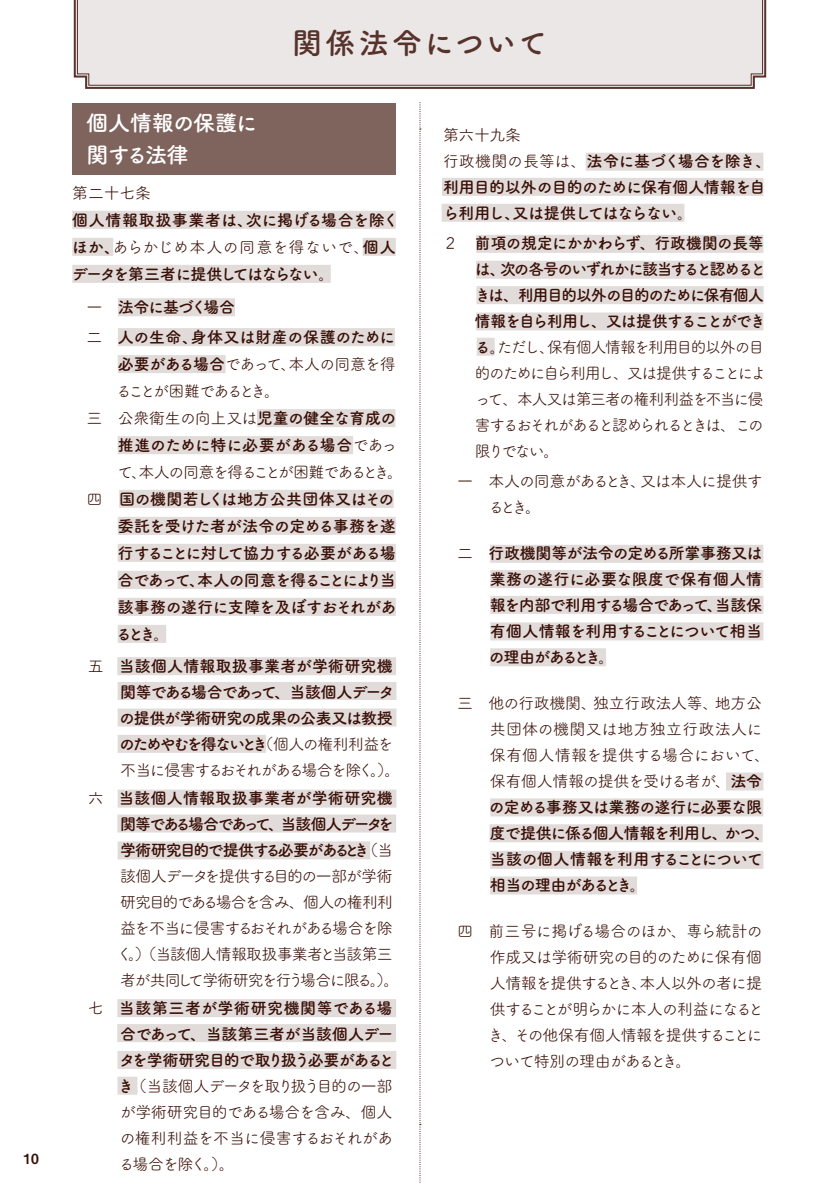
<style>
.page{position:relative;width:840px;height:1191px;background:#fff}
.page>*{position:absolute;margin:0;border:0;box-sizing:border-box;transform-origin:0 0}
.t1{font:700 30px "Tsuku B Rd Gothic";letter-spacing:.06em;color:#57332c}
.t2{font:700 22px/32px "Tsuku A Rd Gothic";letter-spacing:-.03em;color:#fff}
.t3{font:16px/26px "Tsuku A Rd Gothic";letter-spacing:-.065em;color:#390f06}
.t4{font:700 16px/26px "Tsuku A Rd Gothic";letter-spacing:-.04em;color:#390f06}
.t5{font:16px/26px "Tsuku A Rd Gothic";letter-spacing:-.115em;color:#390f06}
.t6{font:16px/26px "Tsuku A Rd Gothic";letter-spacing:-.025em;color:#390f06}
.t7{font:700 16px/29.8px "Tsuku A Rd Gothic";letter-spacing:-.02em;color:#390f06}
.t8{font:16px "Tsuku A Rd Gothic";letter-spacing:-.11em;color:#390f06}
.t9{font:16px "Tsuku A Rd Gothic";letter-spacing:-.02em;color:#390f06}
.t10{font:700 16px "Tsuku A Rd Gothic";letter-spacing:-.11em;color:#390f06}
.t11{font:700 16px "Tsuku A Rd Gothic";letter-spacing:-.01em;color:#390f06}
.t12{font:700 16px "Tsuku A Rd Gothic";letter-spacing:-.085em;color:#390f06}
.t13{font:700 16px "Tsuku A Rd Gothic";letter-spacing:-.015em;color:#390f06}
.t14{font:16px "Tsuku A Rd Gothic";letter-spacing:-.165em;color:#390f06}
.t15{font:14px "Midashi Go Pro MB31";color:#390f06}
.s1{font-weight:400}
.s2{font-weight:700}
</style>
<div class="page">
<div style="left:490px;top:876px;width:146px;height:18px;background:#e1dbda"></div>
<div style="left:72px;top:211px;width:323px;height:18px;background:#e1dbda"></div>
<div style="left:72px;top:238px;width:41px;height:18px;background:#e1dbda"></div>
<div style="left:362px;top:238px;width:33px;height:18px;background:#e1dbda"></div>
<div style="left:72px;top:265px;width:258px;height:18px;background:#e1dbda"></div>
<div style="left:118px;top:298px;width:117px;height:18px;background:#e1dbda"></div>
<div style="left:118px;top:328px;width:276px;height:18px;background:#e1dbda"></div>
<div style="left:118px;top:355px;width:107px;height:18px;background:#e1dbda"></div>
<div style="left:257px;top:409px;width:138px;height:18px;background:#e1dbda"></div>
<div style="left:118px;top:436px;width:235px;height:18px;background:#e1dbda"></div>
<div style="left:119px;top:490px;width:274px;height:18px;background:#e1dbda"></div>
<div style="left:118px;top:517px;width:277px;height:18px;background:#e1dbda"></div>
<div style="left:118px;top:544px;width:277px;height:18px;background:#e1dbda"></div>
<div style="left:118px;top:571px;width:277px;height:18px;background:#e1dbda"></div>
<div style="left:118px;top:598px;width:277px;height:18px;background:#e1dbda"></div>
<div style="left:118px;top:625px;width:48px;height:18px;background:#e1dbda"></div>
<div style="left:72px;top:103px;width:323px;height:72px;background:#7f635d"></div>
<svg style="left:419px;top:103px;width:2px;height:1079px"></svg>
<svg style="left:73px;top:0;width:693px;height:89px;background:#907974"></svg>
<div style="left:77px;top:0;width:685px;height:86px;background:#ebe7e6"></div>
<div style="left:441px;top:178px;width:322px;height:18px;background:#e1dbda"></div>
<div style="left:585px;top:153px;width:178px;height:18px;background:#e1dbda"></div>
<div style="left:441px;top:204px;width:243px;height:18px;background:#e1dbda"></div>
<div style="left:476px;top:235px;width:287px;height:18px;background:#e1dbda"></div>
<div style="left:476px;top:261px;width:286px;height:18px;background:#e1dbda"></div>
<div style="left:476px;top:286px;width:287px;height:18px;background:#e1dbda"></div>
<div style="left:476px;top:312px;width:286px;height:18px;background:#e1dbda"></div>
<div style="left:476px;top:338px;width:18px;height:18px;background:#e1dbda"></div>
<div style="left:490px;top:622px;width:273px;height:18px;background:#e1dbda"></div>
<div style="left:490px;top:596px;width:273px;height:18px;background:#e1dbda"></div>
<div style="left:490px;top:570px;width:272px;height:18px;background:#e1dbda"></div>
<div style="left:490px;top:545px;width:272px;height:18px;background:#e1dbda"></div>
<div style="left:490px;top:648px;width:115px;height:18px;background:#e1dbda"></div>
<div style="left:489px;top:824px;width:273px;height:18px;background:#e1dbda"></div>
<div style="left:490px;top:798px;width:272px;height:18px;background:#e1dbda"></div>
<div style="left:490px;top:851px;width:273px;height:18px;background:#e1dbda"></div>
<div style="left:725px;top:772px;width:38px;height:18px;background:#e1dbda"></div>
<div style="left:117px;top:657px;width:279px;height:18px;background:#e1dbda"></div>
<div style="left:118px;top:682px;width:278px;height:18px;background:#e1dbda"></div>
<div style="left:118px;top:708px;width:278px;height:18px;background:#e1dbda"></div>
<div style="left:118px;top:735px;width:148px;height:18px;background:#e1dbda"></div>
<div style="left:118px;top:789px;width:278px;height:18px;background:#e1dbda"></div>
<div style="left:118px;top:841px;width:252px;height:18px;background:#e1dbda"></div>
<div style="left:117px;top:814px;width:279px;height:18px;background:#e1dbda"></div>
<div style="left:117px;top:999px;width:279px;height:18px;background:#e1dbda"></div>
<div style="left:117px;top:1024px;width:279px;height:18px;background:#e1dbda"></div>
<div style="left:117px;top:1051px;width:279px;height:18px;background:#e1dbda"></div>
<div style="left:117px;top:1076px;width:20px;height:18px;background:#e1dbda"></div>
<p class="t15" style="left:23px;top:1147px;width:17px">10</p>
<h1 class="t1" style="left:292px;top:20px;width:256px">関係法令について</h1>
<h2 class="t2" style="left:86px;top:105px;width:172px">個人情報の保護に関する法律</h2>
<p class="t3" style="left:72px;top:179px;width:80px">第二十七条</p>
<p class="t4" style="left:72px;top:205px;width:328px;line-height:27px">個人情報取扱事業者は、次に掲げる場合を除くほか、<span class="s1">あらかじめ本人の同意を得ないで、</span>個人データを第三者に提供してはならない。</p>
<p class="t7" style="left:86px;top:291px;width:310px"><span class="s1">一</span> 法令に基づく場合<br><span class="s1">二</span> 人の生命、身体又は財産の保護のために</p>
<p class="t3" style="left:118px;top:350px;width:279px"><span class="s2">必要がある場合</span>であって、本人の同意を得</p>
<p class="t14" style="left:116px;top:379px;width:165px">ることが困難であるとき。</p>
<p class="t9" style="left:86px;top:406px;width:311px">三　公衆衛生の向上又は<span class="s2">児童の健全な育成の</span></p>
<p class="t13" style="left:118px;top:433px;width:281px">推進のために特に必要がある場合<span class="s1">であっ</span></p>
<p class="t8" style="left:117px;top:460px;width:287px">て、本人の同意を得ることが困難であるとき。</p>
<p class="t11" style="left:86px;top:486px;width:309px"><span class="s1">四</span> 国の機関若しくは地方公共団体又はその</p>
<p class="t4" style="left:118px;top:512px;width:279px">委託を受けた者が法令の定める事務を遂</p>
<p class="t12" style="left:118px;top:540px;width:279px">行することに対して協力する必要がある場</p>
<p class="t10" style="left:118px;top:567px;width:279px">合であって、本人の同意を得ることにより当</p>
<p class="t4" style="left:118px;top:593px;width:280px">該事務の遂行に支障を及ぼすおそれがあ</p>
<p class="t4" style="left:116px;top:620px;width:55px">るとき。</p>
<p class="t4" style="left:119px;top:651px;width:282px;text-indent:-47px"><span class="s1">　五　</span>当該個人情報取扱事業者が学術研究機関等である場合であって、当該個人データの提供が学術研究の成果の公表又は教授のためやむを得ないとき<span class="s1">（個人の権利利益を不当に侵害するおそれがある場合を除く。）。</span></p>
<p class="t3" style="left:116px;top:783px;width:284px;text-indent:-44px">　六　<span class="s2">当該個人情報取扱事業者が学術研究機関等である場合であって、当該個人データを学術研究目的で提供する必要があるとき</span>（当該個人データを提供する目的の一部が学術研究目的である場合を含み、個人の権利利益を不当に侵害するおそれがある場合を除く。）（当該個人情報取扱事業者と当該第三者が共同して学術研究を行う場合に限る。）。</p>
<p class="t3" style="left:118px;top:993px;width:278px;text-indent:-46px">　七　<span class="s2">当該第三者が学術研究機関等である場合であって、当該第三者が当該個人データを学術研究目的で取り扱う必要があるとき</span>（当該個人データを取り扱う目的の一部が学術研究目的である場合を含み、個人の権利利益を不当に侵害するおそれがある場合を除く。）。</p>
<p class="t4" style="left:443px;top:121px;width:329px"><span class="s1">第六十九条<br>行政機関の長等は、</span>法令に基づく場合を除き、利用目的以外の目的のために保有個人情報を自ら利用し、又は提供してはならない。</p>
<p class="t5" style="left:474px;top:229px;width:293px;text-indent:-32px">２ <span class="s2">前項の規定にかかわらず、行政機関の長等は、次の各号のいずれかに該当すると認めるときは、利用目的以外の目的のために保有個人情報を自ら利用し、又は提供することができる。</span>ただし、保有個人情報を利用目的以外の目的のために自ら利用し、又は提供することによって、本人又は第三者の権利利益を不当に侵害するおそれがあると認められるときは、この限りでない。</p>
<p class="t3" style="left:487px;top:467px;width:276px;text-indent:-46px">　一　本人の同意があるとき、又は本人に提供するとき。</p>
<p class="t4" style="left:488px;top:539px;width:275px;text-align:justify;text-indent:-47px"><span class="s1">　二　</span>行政機関等が法令の定める所掌事務又は業務の遂行に必要な限度で保有個人情報を内部で利用する場合であって、当該保有個人情報を利用することについて相当の理由があるとき。</p>
<p class="t6" style="left:488px;top:689px;width:282px;text-indent:-47px">　三　他の行政機関、独立行政法人等、地方公共団体の機関又は地方独立行政法人に保有個人情報を提供する場合において、保有個人情報の提供を受ける者が、<span class="s2">法令の定める事務又は業務の遂行に必要な限度で提供に係る個人情報を利用し、かつ、当該の個人情報を利用することについて相当の理由があるとき。</span></p>
<p class="t3" style="left:487px;top:917px;width:278px;text-indent:-46px">　四　前三号に掲げる場合のほか、専ら統計の作成又は学術研究の目的のために保有個人情報を提供するとき、本人以外の者に提供することが明らかに本人の利益になるとき、その他保有個人情報を提供することについて特別の理由があるとき。</p>
</div>
